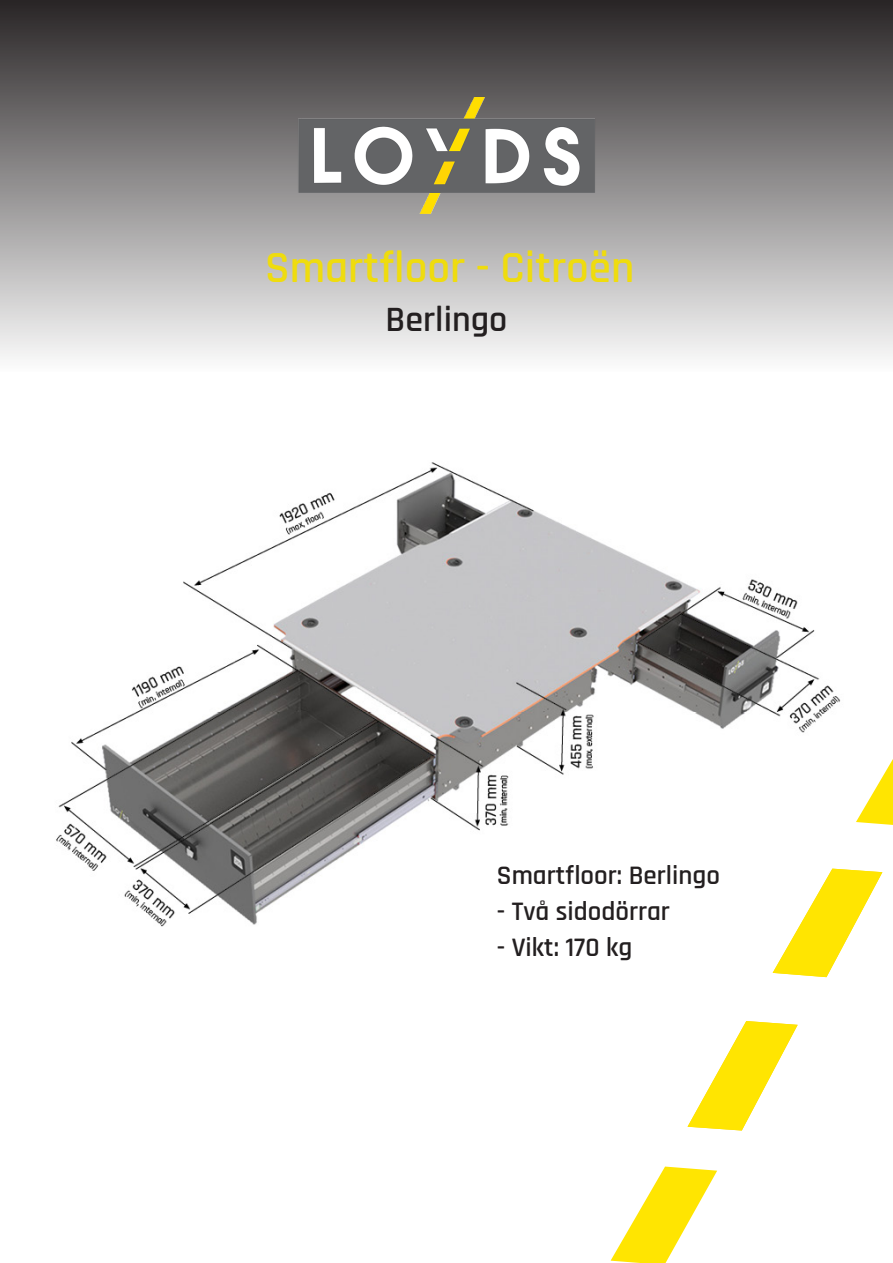
<style>
.page{position:relative;width:893px;height:1263px;background:#fff}
.page>*{position:absolute;margin:0;border:0;box-sizing:border-box;transform-origin:0 0}
.t1{font:600 45px "Rajdhani";color:#efdc0e}
.t2{font:600 36px "Rajdhani";color:#231f20}
.t3{font:600 27px "Rajdhani";color:#231f20}
</style>
<div class="page">
<img style="left:56px;top:462px;width:827px;height:465px">
<div style="left:507px;top:855px;width:356px;height:77px;background:#fff"></div>
<svg style="left:611px;top:1166px;width:106px;height:97px"></svg>
<svg style="left:856px;top:756px;width:37px;height:69px"></svg>
<svg style="left:688px;top:858px;width:194px;height:273px"></svg>
<div style="left:0;top:0;width:893px;height:372px;background:linear-gradient(to bottom,#282525,#fcfcfc)"></div>
<img style="left:292px;top:94px;width:308px;height:124px">
<p class="t1" style="left:265px;top:241px;width:371px">Smartfloor - Citroën</p>
<p class="t2" style="left:386px;top:298px;width:123px">Berlingo</p>
<p class="t3" style="left:497px;top:859px;width:225px">Smartfloor: Berlingo</p>
<p class="t3" style="left:497px;top:895px;width:175px">- Två sidodörrar</p>
<p class="t3" style="left:497px;top:931px;width:137px">- Vikt: 170 kg</p>
</div>
